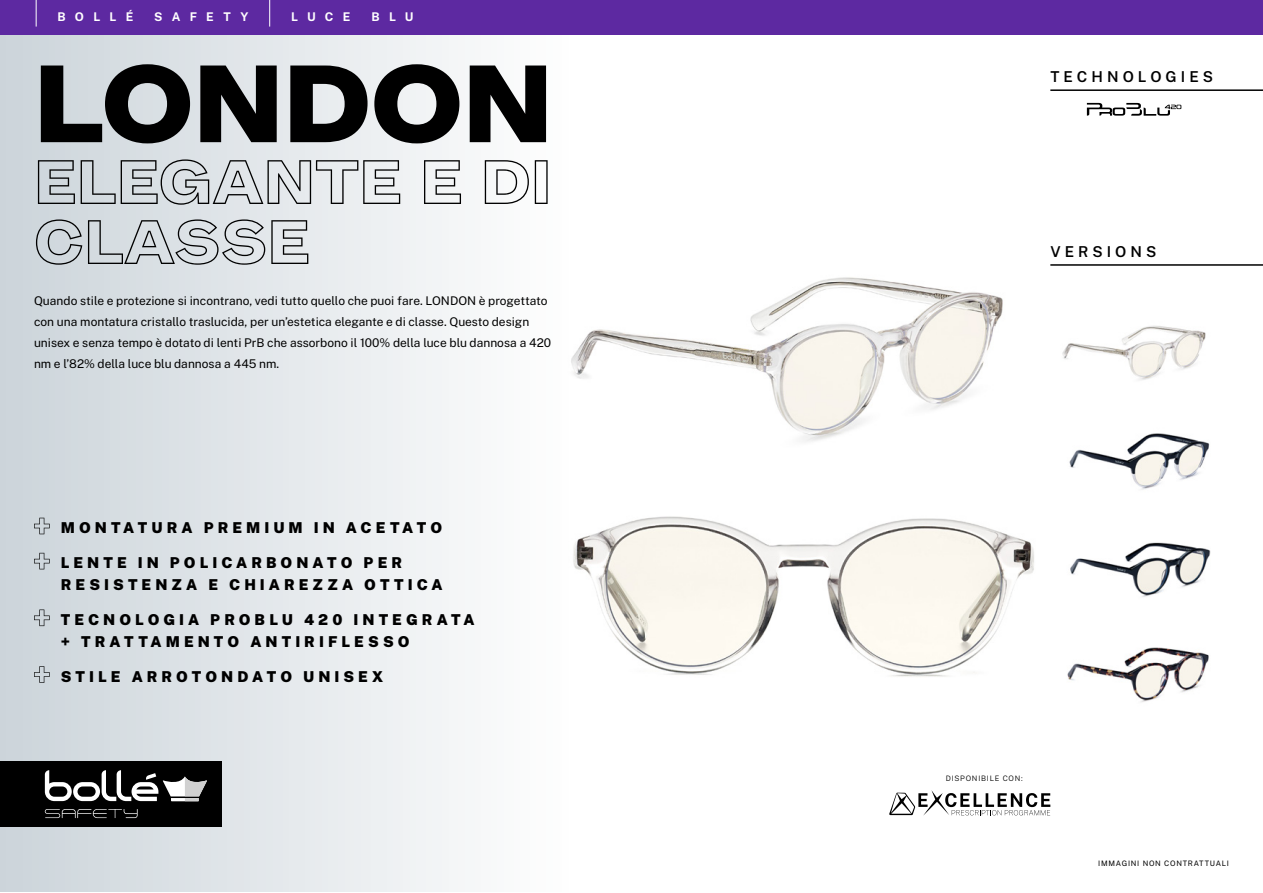
<style>
.page{position:relative;width:1263px;height:893px;background:#fff}
.page>*{position:absolute;margin:0;border:0;box-sizing:border-box;transform-origin:0 0}
.t1{font:900 105px "Mint Grotesk V1.1";color:#000}
.t2{font:60px/60px "Mint Grotesk Outline";color:#000}
.t3{font:900 15px/21.6px "Public Sans";letter-spacing:.27em;color:#000}
.t4{font:600 15px "Public Sans";letter-spacing:.27em;color:#000}
.t5{font:12px/21px "Public Sans";color:#000}
.t6{font:700 12px "Public Sans";letter-spacing:.77em;color:#fff}
.t7{font:7.5px "Public Sans";letter-spacing:.1em;color:#000}
.t8{font:300 7.5px "Public Sans";letter-spacing:.1em;color:#000}
</style>
<div class="page">
<div style="left:0;top:0;width:1262px;height:892px;background:linear-gradient(to right,#dae0e5,#fff)"></div>
<img style="left:558px;top:242px;width:492px;height:232px">
<img style="left:558px;top:487px;width:492px;height:209px">
<img style="left:1055px;top:310px;width:169px;height:86px">
<img style="left:1055px;top:422px;width:169px;height:75px">
<img style="left:1055px;top:529px;width:169px;height:75px">
<img style="left:1055px;top:636px;width:169px;height:75px">
<div style="left:0;top:0;width:1263px;height:34px;background:#5d29a1"></div>
<svg style="left:1087px;top:103px;width:94px;height:13px"></svg>
<div style="left:0;top:761px;width:222px;height:66px;background:#000"></div>
<svg style="left:45px;top:809px;width:93px;height:9px"></svg>
<svg style="left:45px;top:770px;width:162px;height:31px"></svg>
<svg style="left:34px;top:518px;width:16px;height:16px"></svg>
<svg style="left:34px;top:553px;width:16px;height:16px"></svg>
<svg style="left:34px;top:609px;width:16px;height:17px"></svg>
<svg style="left:34px;top:666px;width:16px;height:17px"></svg>
<hr style="left:1050px;top:264px;width:213px;height:2px;background:#000">
<hr style="left:1050px;top:89px;width:213px;height:2px;background:#000">
<svg style="left:36px;top:0;width:1px;height:27px"></svg>
<svg style="left:269px;top:0;width:1px;height:27px"></svg>
<svg style="left:889px;top:790px;width:161px;height:26px"></svg>
<p class="t6" style="left:58px;top:8px;width:77px">BOLLÉ</p>
<p class="t6" style="left:154px;top:8px;width:96px">SAFETY</p>
<p class="t6" style="left:291px;top:8px;width:61px">LUCE</p>
<p class="t6" style="left:371px;top:8px;width:44px">BLU</p>
<h1 class="t1" style="left:34px;top:38px;width:520px">LONDON</h1>
<h2 class="t2" style="left:34px;top:152px;width:519px">ELEGANTE E DI<br>CLASSE</h2>
<p class="t5" style="left:34px;top:289px;width:519px">Quando stile e protezione si incontrano, vedi tutto quello che puoi fare. LONDON è progettato con una montatura cristallo traslucida, per un’estetica elegante e di classe. Questo design unisex e senza tempo è dotato di lenti PrB che assorbono il 100% della luce blu dannosa a 420 nm e l’82% della luce blu dannosa a 445 nm.</p>
<p class="t3" style="left:61px;top:516px;width:383px">MONTATURA PREMIUM IN ACETATO</p>
<p class="t3" style="left:61px;top:551px;width:383px">LENTE IN POLICARBONATO PER<br>RESISTENZA E CHIAREZZA OTTICA</p>
<p class="t3" style="left:61px;top:608px;width:415px">TECNOLOGIA PROBLU 420 INTEGRATA + TRATTAMENTO ANTIRIFLESSO</p>
<p class="t3" style="left:61px;top:665px;width:324px">STILE ARROTONDATO UNISEX</p>
<p class="t4" style="left:1050px;top:66px;width:164px">TECHNOLOGIES</p>
<p class="t4" style="left:1050px;top:240px;width:107px">VERSIONS</p>
<p class="t8" style="left:946px;top:773px;width:78px">DISPONIBILE CON:</p>
<p class="t7" style="left:1098px;top:858px;width:132px">IMMAGINI NON CONTRATTUALI</p>
</div>
